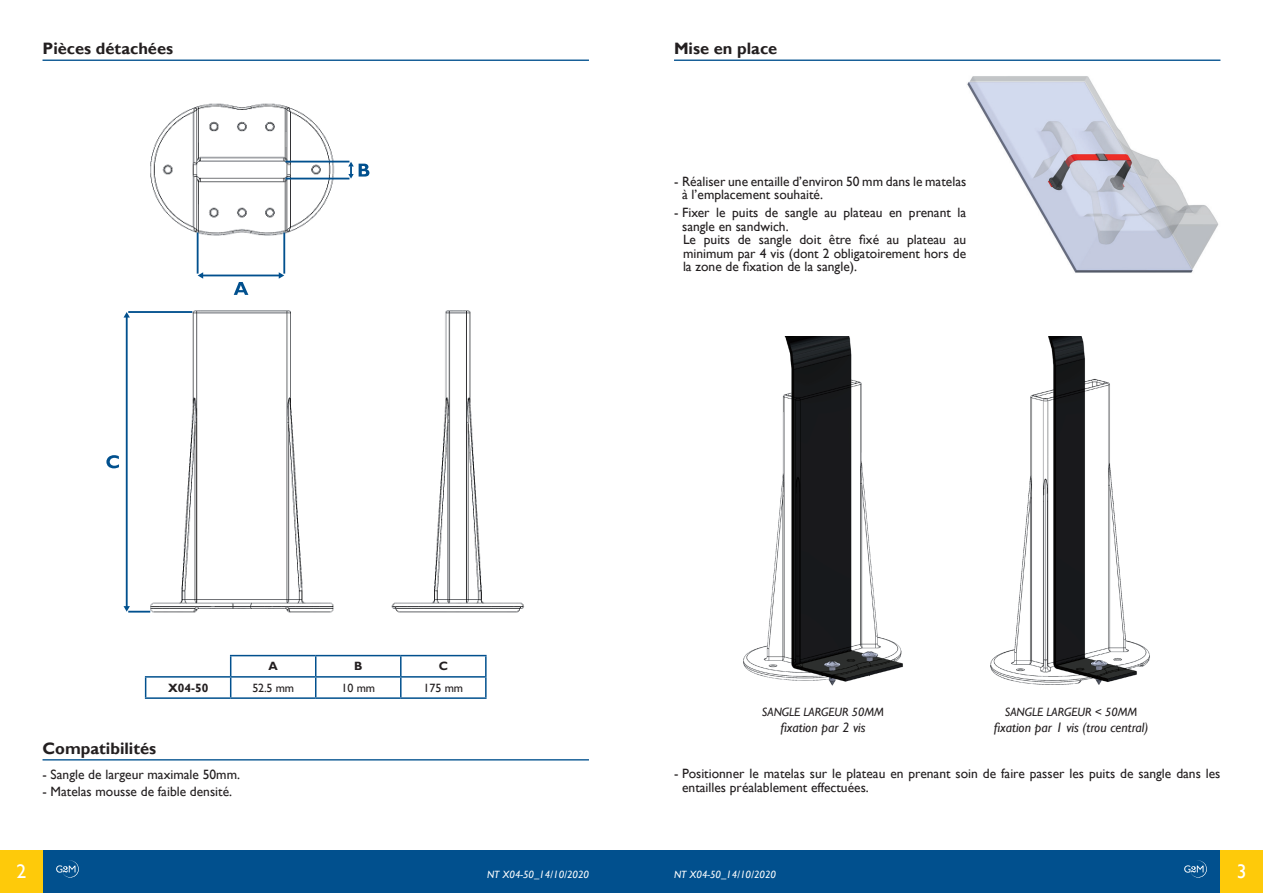
<style>
.page{position:relative;width:1263px;height:893px;background:#fff}
.page>*{position:absolute;margin:0;border:0;box-sizing:border-box;transform-origin:0 0}
.t1{font:19.65px "Gill Sans";color:#fff}
.t2{font:700 16.5px "Gill Sans";color:#231f20}
.t3{font:13.5px/13.5px "Gill Sans";color:#231f20}
.t4{font:italic 13.5px "Gill Sans";color:#231f20}
.t5{font:italic 12px "Gill Sans";color:#231f20}
.t6{font:12px "Gill Sans";color:#231f20}
.t7{font:700 12px "Gill Sans";color:#231f20}
.t8{font:italic 10.5px "Gill Sans";color:#fff}
</style>
<div class="page">
<div style="left:0;top:850px;width:1263px;height:43px;background:#01508e"></div>
<div style="left:0;top:850px;width:43px;height:43px;background:#feca0a"></div>
<div style="left:1220px;top:850px;width:43px;height:43px;background:#feca0a"></div>
<svg style="left:1184px;top:860px;width:23px;height:18px"></svg>
<svg style="left:56px;top:860px;width:23px;height:18px"></svg>
<img style="left:967px;top:76px;width:252px;height:197px">
<hr style="left:43px;top:759px;width:546px;height:1px;background:#01508e">
<hr style="left:43px;top:60px;width:546px;height:1px;background:#01508e">
<hr style="left:674px;top:60px;width:546px;height:1px;background:#01508e">
<img style="left:146px;top:103px;width:379px;height:510px">
<hr style="left:283px;top:233px;width:2px;height:41px;background:#01508e">
<hr style="left:197px;top:233px;width:2px;height:41px;background:#01508e">
<hr style="left:202px;top:275px;width:78px;height:1px;background:#01508e">
<svg style="left:198px;top:272px;width:5px;height:7px"></svg>
<svg style="left:279px;top:272px;width:5px;height:7px"></svg>
<svg style="left:234px;top:282px;width:14px;height:13px"></svg>
<svg style="left:124px;top:606px;width:6px;height:6px"></svg>
<hr style="left:128px;top:311px;width:64px;height:2px;background:#01508e">
<hr style="left:128px;top:611px;width:22px;height:2px;background:#01508e">
<hr style="left:126px;top:317px;width:2px;height:290px;background:#01508e">
<svg style="left:124px;top:312px;width:6px;height:6px"></svg>
<svg style="left:106px;top:455px;width:13px;height:13px"></svg>
<hr style="left:285px;top:161px;width:64px;height:1px;background:#01508e">
<hr style="left:285px;top:178px;width:64px;height:1px;background:#01508e">
<svg style="left:348px;top:162px;width:21px;height:17px"></svg>
<hr style="left:316px;top:655px;width:85px;height:1px;background:#01508e">
<hr style="left:401px;top:655px;width:86px;height:1px;background:#01508e">
<hr style="left:485px;top:656px;width:2px;height:20px;background:#01508e">
<hr style="left:316px;top:676px;width:85px;height:2px;background:#01508e">
<hr style="left:401px;top:676px;width:86px;height:2px;background:#01508e">
<svg style="left:400px;top:656px;width:1px;height:41px"></svg>
<svg style="left:485px;top:678px;width:2px;height:19px"></svg>
<hr style="left:316px;top:697px;width:85px;height:2px;background:#01508e">
<hr style="left:401px;top:697px;width:86px;height:2px;background:#01508e">
<hr style="left:145px;top:676px;width:86px;height:2px;background:#01508e">
<svg style="left:145px;top:678px;width:1px;height:19px"></svg>
<hr style="left:231px;top:676px;width:85px;height:2px;background:#01508e">
<hr style="left:145px;top:697px;width:86px;height:2px;background:#01508e">
<hr style="left:230px;top:655px;width:86px;height:1px;background:#01508e">
<svg style="left:230px;top:656px;width:1px;height:41px"></svg>
<svg style="left:315px;top:656px;width:1px;height:41px"></svg>
<hr style="left:231px;top:697px;width:85px;height:2px;background:#01508e">
<img style="left:990px;top:336px;width:160px;height:349px">
<img style="left:743px;top:336px;width:160px;height:349px">
<p class="t2" style="left:43px;top:42px;width:132px">Pièces détachées</p>
<p class="t2" style="left:674px;top:42px;width:105px">Mise en place</p>
<p class="t7" style="left:269px;top:661px;width:11px">A</p>
<p class="t7" style="left:354px;top:661px;width:10px">B</p>
<p class="t7" style="left:439px;top:661px;width:11px">C</p>
<p class="t7" style="left:168px;top:683px;width:42px">X04-50</p>
<p class="t6" style="left:252px;top:683px;width:43px">52.5 mm</p>
<p class="t6" style="left:341px;top:683px;width:35px">10 mm</p>
<p class="t6" style="left:423px;top:683px;width:41px">175 mm</p>
<p class="t2" style="left:43px;top:741px;width:115px">Compatibilités</p>
<p class="t3" style="left:43px;top:768px;width:199px">- Sangle de largeur maximale 50mm.</p>
<p class="t3" style="left:43px;top:786px;width:191px">- Matelas mousse de faible densité.</p>
<p class="t3" style="left:682px;top:176px;width:286px;text-indent:-8px">- Réaliser une entaille d’environ 50 mm dans le matelas à l’emplacement souhaité.</p>
<p class="t3" style="left:682px;top:207px;width:286px;text-indent:-8px">- Fixer le puits de sangle au plateau en prenant la sangle en sandwich.<br>Le puits de sangle doit être fixé au plateau au minimum par 4 vis (dont 2 obligatoirement hors de la zone de fixation de la sangle).</p>
<p class="t5" style="left:762px;top:707px;width:124px">SANGLE LARGEUR 50MM</p>
<p class="t4" style="left:780px;top:720px;width:87px">fixation par 2 vis</p>
<p class="t5" style="left:1005px;top:707px;width:134px">SANGLE LARGEUR &lt; 50MM</p>
<p class="t4" style="left:994px;top:720px;width:156px">fixation par 1 vis (trou central)</p>
<p class="t3" style="left:682px;top:768px;width:540px;text-indent:-8px">- Positionner le matelas sur le plateau en prenant soin de faire passer les puits de sangle dans les entailles préalablement effectuées.</p>
<h1 class="t1" style="left:16px;top:863px;width:11px">2</h1>
<p class="t8" style="left:487px;top:870px;width:103px">NT X04-50_14/10/2020</p>
<p class="t8" style="left:674px;top:870px;width:103px">NT X04-50_14/10/2020</p>
<h1 class="t1" style="left:1237px;top:863px;width:11px">3</h1>
</div>
